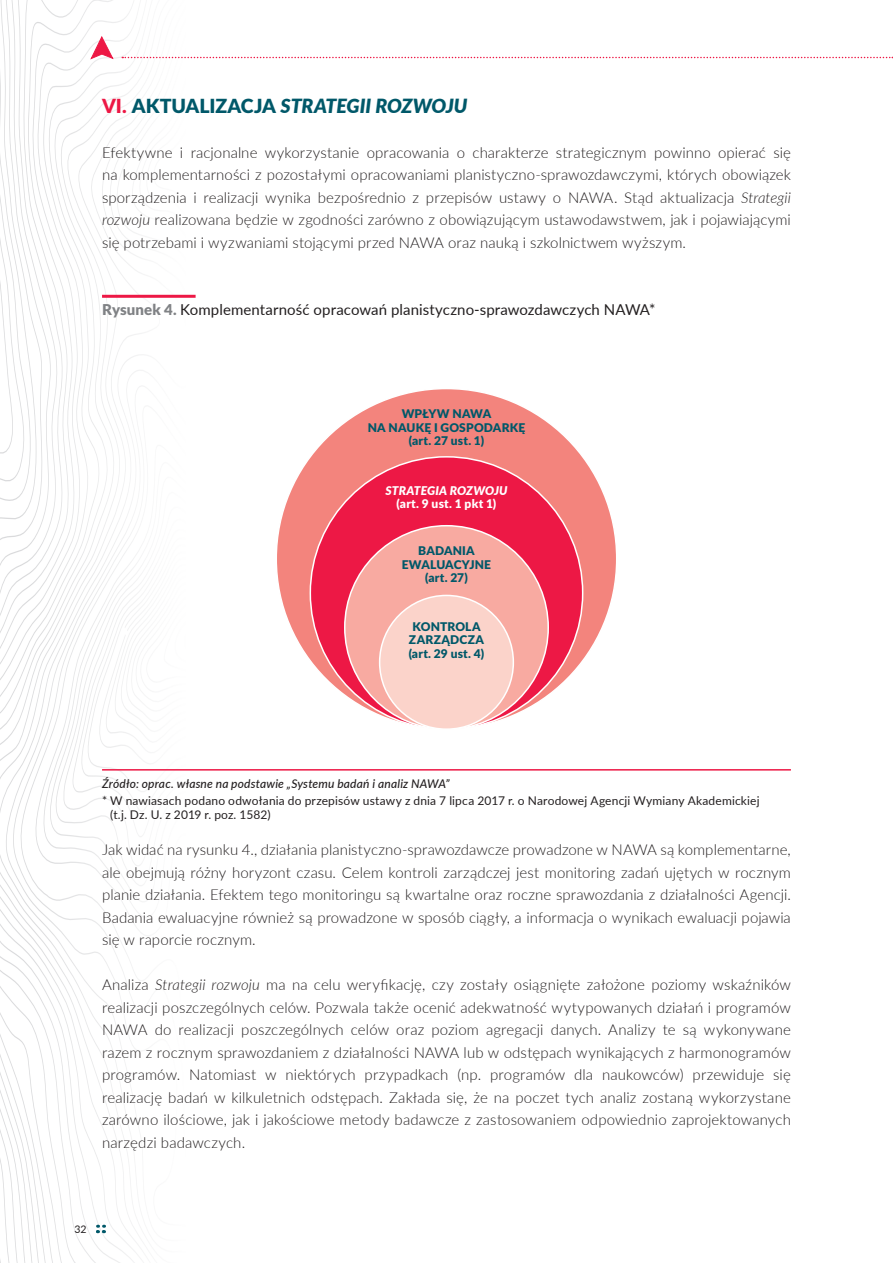
<style>
.page{position:relative;width:893px;height:1263px;background:#fff}
.page>*{position:absolute;margin:0;border:0;box-sizing:border-box;transform-origin:0 0}
.BODY{font:italic 900 19.5px "Lato";letter-spacing:-.01em;color:#005869}
.BODY-2{font:300 15px/22.5px "Lato";letter-spacing:.005em;color:#231f20;text-align:justify}
.t1{font:15px "Lato";letter-spacing:.005em;color:#231f20}
.BODY-3{font:12px/13.5px "Lato";letter-spacing:.015em;color:#231f20}
.t2{font:900 12px/13.5px "Lato";letter-spacing:.015em;color:#005869;text-align:center}
.BODY-4{font:italic 500 12px "Lato";letter-spacing:.015em;color:#231f20}
.t3{font:italic 900 12px/13.5px "Lato";letter-spacing:.005em;color:#fff;text-align:center}
.t4{font:10.5px "Lato";color:#231f20}
.s1{font-style:normal;color:#ed1845}
.s2{font-style:normal}
.s3{font-style:italic}
.s4{font-weight:900;color:#808285}
</style>
<div class="page">
<svg style="left:15px;top:0;width:16px;height:1024px"></svg>
<svg style="left:31px;top:0;width:11px;height:1027px"></svg>
<svg style="left:42px;top:0;width:11px;height:1027px"></svg>
<svg style="left:53px;top:14px;width:10px;height:1013px"></svg>
<svg style="left:84px;top:12px;width:53px;height:1015px"></svg>
<svg style="left:94px;top:634px;width:10px;height:393px"></svg>
<svg style="left:104px;top:54px;width:18px;height:973px"></svg>
<svg style="left:112px;top:76px;width:25px;height:951px"></svg>
<svg style="left:120px;top:481px;width:17px;height:546px"></svg>
<svg style="left:123px;top:501px;width:16px;height:526px"></svg>
<svg style="left:130px;top:537px;width:10px;height:490px"></svg>
<svg style="left:139px;top:585px;width:6px;height:442px"></svg>
<svg style="left:122px;top:34px;width:771px;height:442px"></svg>
<svg style="left:90px;top:36px;width:23px;height:23px"></svg>
<svg style="left:0;top:1027px;width:144px;height:236px"></svg>
<hr style="left:102px;top:295px;width:94px;height:3px;background:#ed1845">
<hr style="left:102px;top:769px;width:689px;height:1px;background:#ed1845">
<div style="left:276px;top:388px;width:341px;height:341px;background:#f3847d;border-radius:50%"></div>
<div style="left:310px;top:457px;width:273px;height:272px;background:#ed1845;border-radius:50%"></div>
<div style="left:345px;top:526px;width:203px;height:203px;background:#f8aaa1;border-radius:50%"></div>
<div style="left:380px;top:595px;width:133px;height:134px;background:#fbd3ca;border-radius:50%"></div>
<p class="BODY" style="left:102px;top:91px;width:367px"><span class="s1">VI.</span> <span class="s2">AKTUALIZACJA</span> STRATEGII ROZWOJU</p>
<p class="BODY-2" style="left:102px;top:140px;width:690px">Efektywne i racjonalne wykorzystanie opracowania o charakterze strategicznym powinno opierać się na komplementarności z pozostałymi opracowaniami planistyczno-sprawozdawczymi, których obowiązek sporządzenia i realizacji wynika bezpośrednio z przepisów ustawy o NAWA. Stąd aktualizacja <span class="s3">Strategii rozwoju</span> realizowana będzie w zgodności zarówno z obowiązującym ustawodawstwem, jak i pojawiającymi się potrzebami i wyzwaniami stojącymi przed NAWA oraz nauką i szkolnictwem wyższym.</p>
<p class="t1" style="left:102px;top:299px;width:555px"><span class="s4">Rysunek 4.</span> Komplementarność opracowań planistyczno-sprawozdawczych NAWA*</p>
<p class="t2" style="left:368px;top:406px;width:159px">WPŁYW NAWA<br>NA NAUKĘ I GOSPODARKĘ (art. 27 ust. 1)</p>
<p class="t3" style="left:385px;top:483px;width:124px">STRATEGIA ROZWOJU <span class="s2">(art. 9 ust. 1 pkt 1)</span></p>
<p class="t2" style="left:402px;top:543px;width:91px">BADANIA<br>EWALUACYJNE (art. 27)</p>
<p class="t2" style="left:409px;top:619px;width:77px">KONTROLA<br>ZARZĄDCZA (art. 29 ust. 4)</p>
<p class="BODY-4" style="left:102px;top:775px;width:349px">Źródło: oprac. własne na podstawie „Systemu badań i analiz NAWA”</p>
<p class="BODY-3" style="left:110px;top:794px;width:651px;text-indent:-8px">* W nawiasach podano odwołania do przepisów ustawy z dnia 7 lipca 2017 r. o Narodowej Agencji Wymiany Akademickiej (t.j. Dz. U. z 2019 r. poz. 1582)</p>
<p class="BODY-2" style="left:102px;top:838px;width:690px">Jak widać na rysunku 4., działania planistyczno-sprawozdawcze prowadzone w NAWA są komplementarne, ale obejmują różny horyzont czasu. Celem kontroli zarządczej jest monitoring zadań ujętych w rocznym planie działania. Efektem tego monitoringu są kwartalne oraz roczne sprawozdania z działalności Agencji.<br>Badania ewaluacyjne również są prowadzone w sposób ciągły, a informacja o wynikach ewaluacji pojawia się w raporcie rocznym.</p>
<p class="BODY-2" style="left:102px;top:973px;width:690px">Analiza <span class="s3">Strategii rozwoju</span> ma na celu weryfikację, czy zostały osiągnięte założone poziomy wskaźników realizacji poszczególnych celów. Pozwala także ocenić adekwatność wytypowanych działań i programów NAWA do realizacji poszczególnych celów oraz poziom agregacji danych. Analizy te są wykonywane razem z rocznym sprawozdaniem z działalności NAWA lub w odstępach wynikających z harmonogramów programów. Natomiast w niektórych przypadkach (np. programów dla naukowców) przewiduje się realizację badań w kilkuletnich odstępach. Zakłada się, że na poczet tych analiz zostaną wykorzystane zarówno ilościowe, jak i jakościowe metody badawcze z zastosowaniem odpowiednio zaprojektowanych narzędzi badawczych.</p>
<p class="t4" style="left:75px;top:1222px;width:14px">32</p>
</div>
